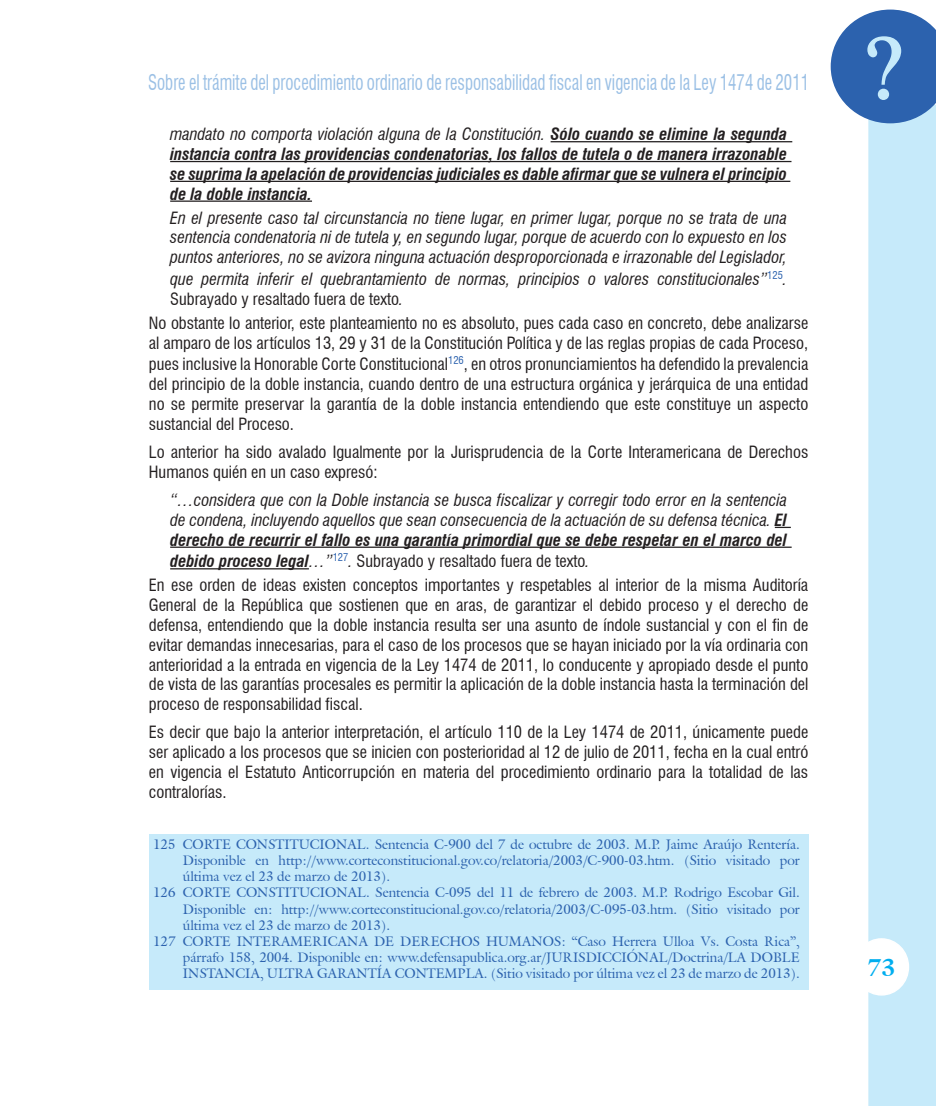
<style>
.page{position:relative;width:936px;height:1106px;background:#fff}
.page>*{position:absolute;margin:0;border:0;box-sizing:border-box;transform-origin:0 0}
.t1{font:90px "Times New Roman";color:#c6eafa}
.t2{font:700 24px "Galliard IT Cby BT";color:#00aeef}
.t3{font:condensed 21px "Swiss 721 BT";color:#9bc0e5;scale:.8 1}
.t4{font:condensed 16.5px/19.8px "Swiss 721 BT";color:#231f20}
.t5{font:italic condensed 16.5px/19.8px "Swiss 721 BT";color:#231f20;text-align:justify}
.t6{font:italic 700 condensed 16.5px/19.8px "Swiss 721 BT";color:#231f20;text-align:justify}
.t7{font:13.5px "Galliard IT Cby BT";color:#2c62ae}
.s1{font-weight:400}
.s2{font-style:normal}
.s3{font-weight:700}
.s4{font-weight:700;font-style:italic}
.s5{font-style:italic}
</style>
<div class="page">
<div style="left:868px;top:105px;width:67px;height:1001px;background:#c6eafa;border:2px solid #c6eafa"></div>
<svg style="left:830px;top:10px;width:105px;height:113px"></svg>
<div style="left:854px;top:939px;width:54px;height:55px;background:#fff;border-radius:50%"></div>
<div style="left:853px;top:938px;width:56px;height:57px;border:2px solid #fff;border-radius:50%"></div>
<div style="left:149px;top:833px;width:659px;height:156px;background:#c6eafa"></div>
<hr style="left:550px;top:141px;width:242px;height:1px;background:#231f20">
<hr style="left:170px;top:161px;width:621px;height:1px;background:#231f20">
<hr style="left:170px;top:181px;width:620px;height:1px;background:#231f20">
<hr style="left:170px;top:200px;width:142px;height:2px;background:#231f20">
<svg style="left:774px;top:527px;width:16px;height:1px"></svg>
<hr style="left:170px;top:546px;width:621px;height:2px;background:#231f20">
<hr style="left:170px;top:568px;width:139px;height:1px;background:#231f20">
<p class="t3" style="left:148px;top:70px;width:827px">Sobre el trámite del procedimiento ordinario de responsabilidad fiscal en vigencia de la Ley 1474 de 2011</p>
<p class="t6" style="left:170px;top:124px;width:618px"><span class="s1">mandato no comporta violación alguna de la Constitución.</span> Sólo cuando se elimine la segunda instancia contra las providencias condenatorias, los fallos de tutela o de manera irrazonable se suprima la apelación de providencias judiciales es dable afirmar que se vulnera el principio de la doble instancia.</p>
<p class="t5" style="left:170px;top:208px;width:618px">En el presente caso tal circunstancia no tiene lugar, en primer lugar, porque no se trata de una sentencia condenatoria ni de tutela y, en segundo lugar, porque de acuerdo con lo expuesto en los puntos anteriores, no se avizora ninguna actuación desproporcionada e irrazonable del Legislador,</p>
<p class="t5" style="left:170px;top:269px;width:618px">que permita inferir el quebrantamiento de normas, principios o valores constitucionales”<sup>125</sup>.<br><span class="s2">Subrayado y resaltado fuera de texto</span>.</p>
<p class="t4" style="left:149px;top:313px;width:661px">No obstante lo anterior, este planteamiento no es absoluto, pues cada caso en concreto, debe analizarse al amparo de los artículos 13, 29 y 31 de la Constitución Política y de las reglas propias de cada Proceso,</p>
<p class="t4" style="left:149px;top:354px;width:661px;text-align:justify">pues inclusive la Honorable Corte Constitucional<sup>126</sup>, en otros pronunciamientos ha defendido la prevalencia del principio de la doble instancia, cuando dentro de una estructura orgánica y jerárquica de una entidad no se permite preservar la garantía de la doble instancia entendiendo que este constituye un aspecto sustancial del Proceso.</p>
<p class="t4" style="left:149px;top:442px;width:661px">Lo anterior ha sido avalado Igualmente por la Jurisprudencia de la Corte Interamericana de Derechos<br>Humanos quién en un caso expresó:</p>
<p class="t5" style="left:170px;top:490px;width:618px">“…considera que con la Doble instancia se busca fiscalizar y corregir todo error en la sentencia de condena, incluyendo aquellos que sean consecuencia de la actuación de su defensa técnica. <span class="s3">El derecho de recurrir el fallo es una garantía primordial que se debe respetar en el marco del</span></p>
<p class="t4" style="left:149px;top:549px;width:661px;line-height:24px;text-indent:21px"><span class="s4">debido proceso legal</span><span class="s5">…”</span><sup>127</sup><span class="s5">.</span> Subrayado y resaltado fuera de texto<span class="s5">.<br></span>En ese orden de ideas existen conceptos importantes y respetables al interior de la misma Auditoría</p>
<p class="t4" style="left:149px;top:595px;width:661px;text-align:justify">General de la República que sostienen que en aras, de garantizar el debido proceso y el derecho de defensa, entendiendo que la doble instancia resulta ser una asunto de índole sustancial y con el fin de evitar demandas innecesarias, para el caso de los procesos que se hayan iniciado por la vía ordinaria con anterioridad a la entrada en vigencia de la Ley 1474 de 2011, lo conducente y apropiado desde el punto de vista de las garantías procesales es permitir la aplicación de la doble instancia hasta la terminación del proceso de responsabilidad fiscal.</p>
<p class="t4" style="left:149px;top:722px;width:661px;text-align:justify">Es decir que bajo la anterior interpretación, el artículo 110 de la Ley 1474 de 2011, únicamente puede ser aplicado a los procesos que se inicien con posterioridad al 12 de julio de 2011, fecha en la cual entró en vigencia el Estatuto Anticorrupción en materia del procedimiento ordinario para la totalidad de las contralorías.</p>
<p class="t7" style="left:153px;top:835px;width:648px">125 CORTE CONSTITUCIONAL. Sentencia C-900 del 7 de octubre de 2003. M.P. Jaime Araújo Rentería.</p>
<p class="t7" style="left:183px;top:851px;width:618px">Disponible en http://www.corteconstitucional.gov.co/relatoria/2003/C-900-03.htm. (Sitio visitado por</p>
<p class="t7" style="left:183px;top:867px;width:209px">última vez el 23 de marzo de 2013).</p>
<p class="t7" style="left:153px;top:883px;width:648px">126 CORTE CONSTITUCIONAL. Sentencia C-095 del 11 de febrero de 2003. M.P. Rodrigo Escobar Gil.</p>
<p class="t7" style="left:183px;top:900px;width:618px">Disponible en: http://www.corteconstitucional.gov.co/relatoria/2003/C-095-03.htm. (Sitio visitado por</p>
<p class="t7" style="left:183px;top:916px;width:209px">última vez el 23 de marzo de 2013).</p>
<p class="t7" style="left:153px;top:932px;width:648px">127 CORTE INTERAMERICANA DE DERECHOS HUMANOS: “Caso Herrera Ulloa Vs. Costa Rica”,</p>
<p class="t7" style="left:183px;top:948px;width:618px">párrafo 158, 2004. Disponible en: www.defensapublica.org.ar/JURISDICCIÓNAL/Doctrina/LA DOBLE</p>
<p class="t7" style="left:183px;top:964px;width:618px">INSTANCIA, ULTRA GARANTÍA CONTEMPLA. (Sitio visitado por última vez el 23 de marzo de 2013).</p>
<h1 class="t1" style="left:864px;top:7px;width:41px">?</h1>
<h2 class="t2" style="left:867px;top:952px;width:30px">73</h2>
</div>
